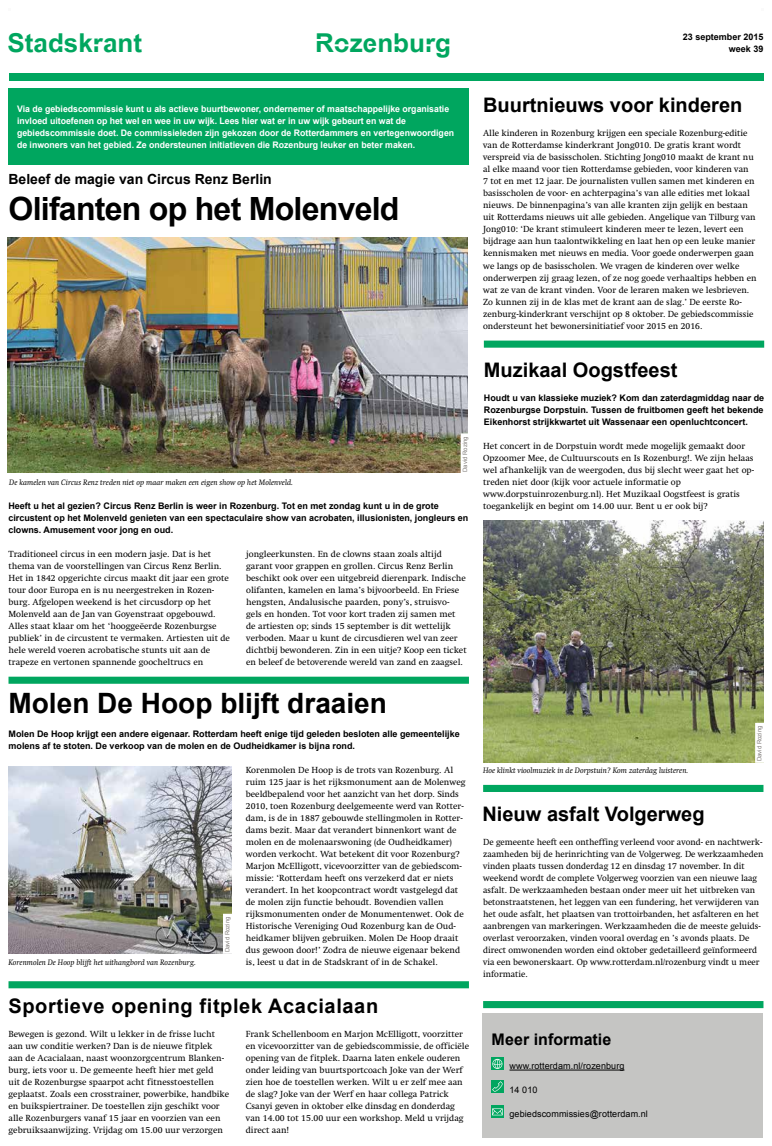
<style>
.page{position:relative;width:772px;height:1146px;background:#fff}
.page>*{position:absolute;margin:0;border:0;box-sizing:border-box;transform-origin:0 0}
.t1{font:700 32px "Arial";letter-spacing:-.025em;color:#000}
.t2{font:700 28px "Arial";color:#000}
.t3{font:700 26px "Arialfor Rotterdam";color:#00a65f}
.t4{font:700 20px "Arial";color:#000}
.t5{font:700 20px "Arial";letter-spacing:.03em;color:#000}
.t6{font:700 16px "Arial";color:#000}
.t7{font:700 14px "Arial";color:#000}
.t8{font:9px/12px "Swift LT Std";color:#000}
.t9{font:700 9px/12px "Arial";color:#000}
.t10{font:700 9px/12px "Arial";color:#fff}
.t11{font:9px "Arial";letter-spacing:.01em;color:#000}
.t12{font:italic 8px "Swift LT Std";color:#000}
.t13{font:6px "Arial";color:#827e7b}
</style>
<div class="page">
<div style="left:9px;top:73px;width:754px;height:8px;background:#00a65f"></div>
<div style="left:9px;top:88px;width:459px;height:77px;background:#00a65f"></div>
<div style="left:483px;top:340px;width:280px;height:7px;background:#00a65f"></div>
<div style="left:483px;top:1000px;width:280px;height:7px;background:#00a65f"></div>
<div style="left:483px;top:784px;width:280px;height:7px;background:#00a65f"></div>
<img style="left:8px;top:237px;width:459px;height:235px">
<img style="left:483px;top:520px;width:279px;height:242px">
<div style="left:754px;top:722px;width:9px;height:40px;background:#fff"></div>
<div style="left:460px;top:433px;width:9px;height:40px;background:#fff"></div>
<div style="left:482px;top:1012px;width:281px;height:125px;background:#c5c5c3"></div>
<hr style="left:509px;top:1069px;width:115px;height:1px;background:#000">
<svg style="left:491px;top:1080px;width:12px;height:12px"></svg>
<svg style="left:491px;top:1080px;width:11px;height:11px"></svg>
<svg style="left:491px;top:1105px;width:12px;height:13px"></svg>
<svg style="left:491px;top:1108px;width:11px;height:7px"></svg>
<svg style="left:491px;top:1057px;width:12px;height:13px"></svg>
<svg style="left:492px;top:1058px;width:10px;height:10px"></svg>
<div style="left:9px;top:676px;width:459px;height:7px;background:#00a65f"></div>
<img style="left:9px;top:766px;width:222px;height:186px">
<div style="left:9px;top:981px;width:459px;height:7px;background:#00a65f"></div>
<div style="left:223px;top:913px;width:9px;height:40px;background:#fff"></div>
<h3 class="t3" style="left:8px;top:28px;width:136px">Stadskrant</h3>
<h3 class="t3" style="left:315px;top:28px;width:137px">Rozenburg</h3>
<p class="t9" style="left:682px;top:31px;width:82px;text-align:right">23 september 2015 week 39</p>
<p class="t10" style="left:17px;top:103px;width:438px">Via de gebiedscommissie kunt u als actieve buurtbewoner, ondernemer of maatschappelijke organisatie invloed uitoefenen op het wel en wee in uw wijk. Lees hier wat er in uw wijk gebeurt en wat de gebiedscommissie doet. De commissieleden zijn gekozen door de Rotterdammers en vertegenwoordigen de inwoners van het gebied. Ze ondersteunen initiatieven die Rozenburg leuker en beter maken.</p>
<h3 class="t7" style="left:9px;top:170px;width:264px">Beleef de magie van Circus Renz Berlin</h3>
<h1 class="t1" style="left:9px;top:187px;width:392px">Olifanten op het Molenveld</h1>
<p class="t12" style="left:9px;top:477px;width:285px">De kamelen van Circus Renz treden niet op maar maken een eigen show op het Molenveld.</p>
<p class="t13" style="left:461px;top:472px;width:37px;rotate:-90deg">David Rozing</p>
<p class="t9" style="left:8px;top:499px;width:461px">Heeft u het al gezien? Circus Renz Berlin is weer in Rozenburg. Tot en met zondag kunt u in de grote circustent op het Molenveld genieten van een spectaculaire show van acrobaten, illusionisten, jongleurs en clowns. Amusement voor jong en oud.</p>
<p class="t8" style="left:9px;top:547px;width:223px">Traditioneel circus in een modern jasje. Dat is het thema van de voorstellingen van Circus Renz Berlin.<br>Het in 1842 opgerichte circus maakt dit jaar een grote tour door Europa en is nu neergestreken in Rozen&shy;burg. Afgelopen weekend is het circusdorp op het Molenveld aan de Jan van Goyenstraat opgebouwd.<br>Alles staat klaar om het ‘hooggeëerde Rozenburgse publiek’ in de circustent te vermaken. Artiesten uit de hele wereld voeren acrobatische stunts uit aan de trapeze en vertonen spannende goocheltrucs en</p>
<p class="t8" style="left:246px;top:547px;width:222px">jongleerkunsten. En de clowns staan zoals altijd garant voor grappen en grollen. Circus Renz Berlin beschikt ook over een uitgebreid dierenpark. Indische olifanten, kamelen en lama’s bijvoorbeeld. En Friese hengsten, Andalusische paarden, pony’s, struisvo&shy;gels en honden. Tot voor kort traden zij samen met de artiesten op; sinds 15 september is dit wettelijk verboden. Maar u kunt de circusdieren wel van zeer dichtbij bewonderen. Zin in een uitje? Koop een ticket en beleef de betoverende wereld van zand en zaagsel.</p>
<h2 class="t2" style="left:9px;top:684px;width:380px">Molen De Hoop blijft draaien</h2>
<p class="t9" style="left:9px;top:727px;width:452px">Molen De Hoop krijgt een andere eigenaar. Rotterdam heeft enige tijd geleden besloten alle gemeentelijke molens af te stoten. De verkoop van de molen en de Oudheidkamer is bijna rond.</p>
<p class="t8" style="left:246px;top:763px;width:221px">Korenmolen De Hoop is de trots van Rozenburg. Al ruim 125 jaar is het rijksmonument aan de Molenweg beeldbepalend voor het aanzicht van het dorp. Sinds 2010, toen Rozenburg deelgemeente werd van Rotter&shy;dam, is de in 1887 gebouwde stellingmolen in Rotter&shy;dams bezit. Maar dat verandert binnenkort want de molen en de molenaarswoning (de Oudheidkamer) worden verkocht. Wat betekent dit voor Rozenburg?<br>Marjon McElligott, vicevoorzitter van de gebiedscom&shy;missie: ‘Rotterdam heeft ons verzekerd dat er niets verandert. In het koopcontract wordt vastgelegd dat de molen zijn functie behoudt. Bovendien vallen rijksmonumenten onder de Monumentenwet. Ook de Historische Vereniging Oud Rozenburg kan de Oud&shy;heidkamer blijven gebruiken. Molen De Hoop draait dus gewoon door!’ Zodra de nieuwe eigenaar bekend is, leest u dat in de Stadskrant of in de Schakel.</p>
<p class="t13" style="left:223px;top:952px;width:37px;rotate:-90deg">David Rozing</p>
<p class="t12" style="left:9px;top:957px;width:189px">Korenmolen De Hoop blijft het uithangbord van Rozenburg.</p>
<h3 class="t5" style="left:9px;top:992px;width:371px">Sportieve opening fitplek Acacialaan</h3>
<p class="t8" style="left:9px;top:1027px;width:222px">Bewegen is gezond. Wilt u lekker in de frisse lucht aan uw conditie werken? Dan is de nieuwe fitplek aan de Acacialaan, naast woonzorgcentrum Blanken&shy;burg, iets voor u. De gemeente heeft hier met geld<br>uit de Rozenburgse spaarpot acht fitnesstoestellen geplaatst. Zoals een crosstrainer, powerbike, handbike en buikspiertrainer. De toestellen zijn geschikt voor alle Rozenburgers vanaf 15 jaar en voorzien van een gebruiksaanwijzing. Vrijdag om 15.00 uur verzorgen</p>
<p class="t8" style="left:246px;top:1027px;width:225px">Frank Schellenboom en Marjon McElligott, voorzitter en vicevoorzitter van de gebiedscommissie, de officiële opening van de fitplek. Daarna laten enkele ouderen onder leiding van buurtsportcoach Joke van der Werf zien hoe de toestellen werken. Wilt u er zelf mee aan de slag? Joke van der Werf en haar collega Patrick Csanyi geven in oktober elke dinsdag en donderdag van 14.00 tot 15.00 uur een workshop. Meld u vrijdag direct aan!</p>
<h3 class="t4" style="left:483px;top:92px;width:260px">Buurtnieuws voor kinderen</h3>
<p class="t8" style="left:483px;top:127px;width:275px">Alle kinderen in Rozenburg krijgen een speciale Rozenburg-editie van de Rotterdamse kinderkrant Jong010. De gratis krant wordt verspreid via de basisscholen. Stichting Jong010 maakt de krant nu al elke maand voor tien Rotterdamse gebieden, voor kinderen van<br>7 tot en met 12 jaar. De journalisten vullen samen met kinderen en basisscholen de voor- en achterpagina’s van alle edities met lokaal nieuws. De binnenpagina’s van alle kranten zijn gelijk en bestaan uit Rotterdams nieuws uit alle gebieden. Angelique van Tilburg van Jong010: ‘De krant stimuleert kinderen meer te lezen, levert een bijdrage aan hun taalontwikkeling en laat hen op een leuke manier kennismaken met nieuws en media. Voor goede onderwerpen gaan we langs op de basisscholen. We vragen de kinderen over welke onderwerpen zij graag lezen, of ze nog goede verhaaltips hebben en wat ze van de krant vinden. Voor de leraren maken we lesbrieven.<br>Zo kunnen zij in de klas met de krant aan de slag.’ De eerste Ro&shy;zenburg-kinderkrant verschijnt op 8 oktober. De gebiedscommissie ondersteunt het bewonersinitiatief voor 2015 en 2016.</p>
<h3 class="t4" style="left:483px;top:356px;width:195px">Muzikaal Oogstfeest</h3>
<p class="t9" style="left:483px;top:391px;width:281px;text-align:justify">Houdt u van klassieke muziek? Kom dan zaterdagmiddag naar de Rozenburgse Dorpstuin. Tussen de fruitbomen geeft het bekende Eikenhorst strijkkwartet uit Wassenaar een openluchtconcert.</p>
<p class="t8" style="left:483px;top:439px;width:272px">Het concert in de Dorpstuin wordt mede mogelijk gemaakt door Opzoomer Mee, de Cultuurscouts en Is Rozenburg!. We zijn helaas wel afhankelijk van de weergoden, dus bij slecht weer gaat het op&shy;treden niet door (kijk voor actuele informatie op www.dorpstuinrozenburg.nl). Het Muzikaal Oogstfeest is gratis toegankelijk en begint om 14.00 uur. Bent u er ook bij?</p>
<p class="t12" style="left:482px;top:765px;width:207px">Hoe klinkt vioolmuziek in de Dorpstuin? Kom zaterdag luisteren.</p>
<h3 class="t4" style="left:482px;top:800px;width:223px">Nieuw asfalt Volgerweg</h3>
<p class="t13" style="left:755px;top:761px;width:37px;rotate:-90deg">David Rozing</p>
<p class="t8" style="left:483px;top:835px;width:281px">De gemeente heeft een ontheffing verleend voor avond- en nachtwerk&shy;zaamheden bij de herinrichting van de Volgerweg. De werkzaamheden vinden plaats tussen donderdag 12 en dinsdag 17 november. In dit weekend wordt de complete Volgerweg voorzien van een nieuwe laag asfalt. De werkzaamheden bestaan onder meer uit het uitbreken van betonstraatstenen, het leggen van een fundering, het verwijderen van het oude asfalt, het plaatsen van trottoirbanden, het asfalteren en het aanbrengen van markeringen. Werkzaamheden die de meeste geluids&shy;overlast veroorzaken, vinden vooral overdag en ’s avonds plaats. De direct omwonenden worden eind oktober gedetailleerd geïnformeerd via een bewonerskaart. Op www.rotterdam.nl/rozenburg vindt u meer informatie.</p>
<h3 class="t6" style="left:491px;top:1028px;width:121px">Meer informatie</h3>
<p class="t11" style="left:509px;top:1059px;width:116px">www.rotterdam.nl/rozenburg</p>
<p class="t11" style="left:509px;top:1083px;width:29px">14 010</p>
<p class="t11" style="left:509px;top:1107px;width:140px">gebiedscommissies@rotterdam.nl</p>
</div>
